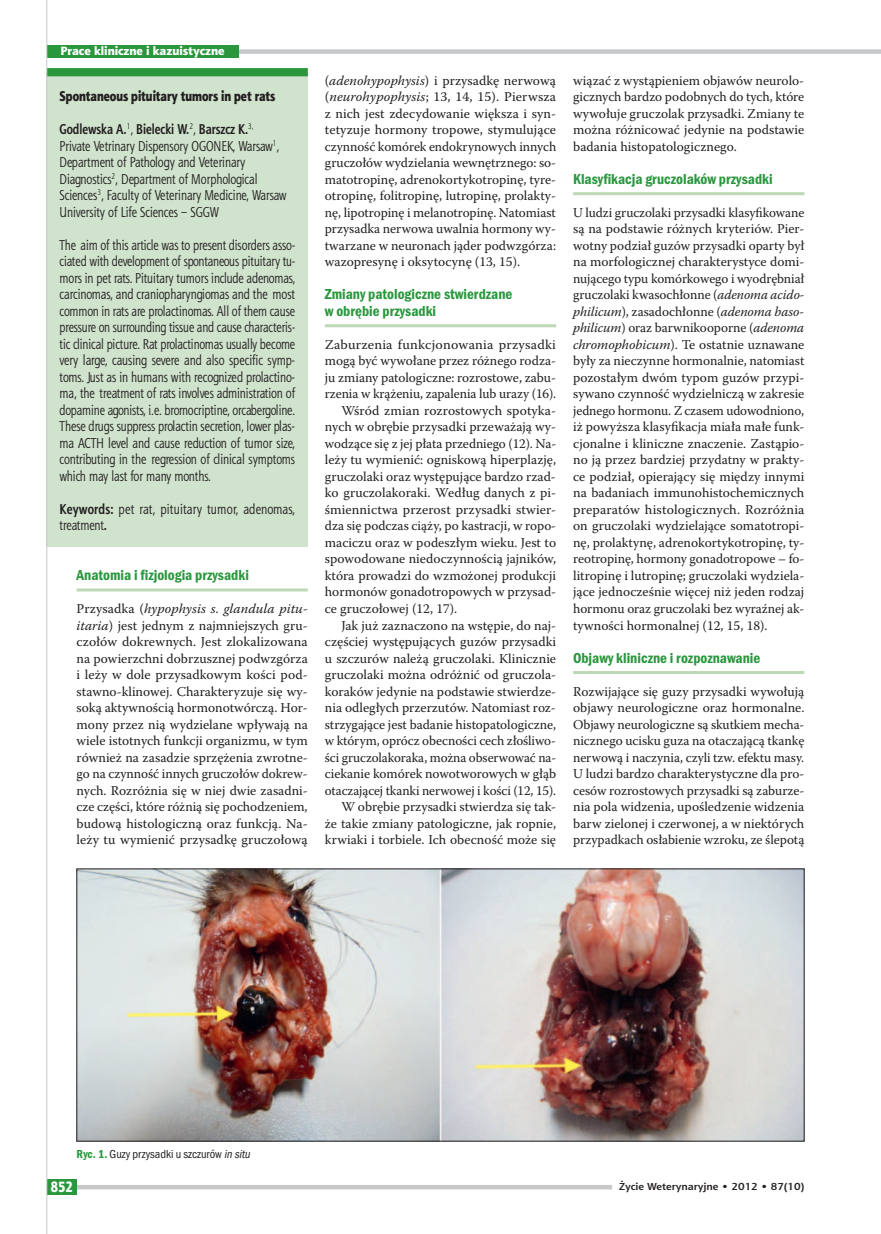
<style>
.page{position:relative;width:881px;height:1234px;background:#fff}
.page>*{position:absolute;margin:0;border:0;box-sizing:border-box;transform-origin:0 0}
.t1{font:15px/16.5px "Franklin Got Itc TOT Dem Con";color:#2a973d}
.t2{font:15px "Aerton Cnd EFN Black";color:#fff}
.t3{font:14.25px/16.5px "Aerton Cnd EFN";color:#231f20}
.t4{font:14.25px "Aerton Cnd EFN Black";color:#231f20}
.t5{font:13.5px/16.5px "Warnock Pro";color:#231f20;text-align:justify}
.t6{font:12px "Franklin Got Itc TOT Boo Con";color:#231f20}
.t7{font:12px "Aerton EFN Black";color:#fff}
.t8{font:700 10.2px "Aerton EFN";color:#231f20;scale:1.11 1}
.s1{font-weight:700}
.s2{font-style:italic}
.s3{font-family:"Franklin Got Itc TOT Dem Con";color:#2a973d}
</style>
<div class="page">
<hr style="left:77px;top:588px;width:231px;height:3px;background:#bdd8b7">
<hr style="left:325px;top:324px;width:231px;height:3px;background:#bdd8b7">
<hr style="left:573px;top:192px;width:231px;height:3px;background:#bdd8b7">
<hr style="left:573px;top:671px;width:231px;height:3px;background:#bdd8b7">
<img style="left:79px;top:870px;width:723px;height:269px">
<div style="left:47px;top:72px;width:261px;height:475px;background:#d0e3cd"></div>
<div style="left:47px;top:68px;width:261px;height:8px;background:#2a973d"></div>
<div style="left:47px;top:49px;width:833px;height:5px;background:#c7c8ca"></div>
<div style="left:47px;top:45px;width:191px;height:13px;background:#2a973d"></div>
<div style="left:47px;top:1184px;width:565px;height:5px;background:#c7c8ca"></div>
<div style="left:47px;top:1178px;width:30px;height:15px;background:#2a973d"></div>
<hr style="left:46px;top:0;width:1px;height:1233px;background:#c7c8ca">
<p class="t7" style="left:60px;top:43px;width:166px">Prace kliniczne i kazuistyczne</p>
<p class="t4" style="left:60px;top:87px;width:217px">Spontaneous pituitary tumors in pet rats</p>
<p class="t3" style="left:60px;top:121px;width:228px"><span class="s1">Godlewska A.</span><sup>1</sup>, <span class="s1">Bielecki W.</span><sup>2</sup>, <span class="s1">Barszcz K.</span><sup>3, </sup>Private Vetrinary Dispensory OGONEK, Warsaw<sup>1</sup>, Department of Pathology and Veterinary Diagnostics<sup>2</sup>, Department of Morphological Sciences<sup>3</sup>, Faculty of Veterinary Medicine, Warsaw University of Life Sciences – SGGW</p>
<p class="t3" style="left:60px;top:236px;width:237px;text-align:justify">The aim of this article was to present disorders asso&shy;ciated with development of spontaneous pituitary tu&shy;mors in pet rats. Pituitary tumors include adenomas, carcinomas, and craniopharyngiomas and the most common in rats are prolactinomas. All of them cause pressure on surrounding tissue and cause characteris&shy;tic clinical picture. Rat prolactinomas usually become very large, causing severe and also specific symp&shy;toms. Just as in humans with recognized prolactino&shy;ma, the treatment of rats involves administration of dopamine agonists, i.e. bromocriptine, orcabergoline.<br>These drugs suppress prolactin secretion, lower plas&shy;ma ACTH level and cause reduction of tumor size, contributing in the regression of clinical symptoms which may last for many months.</p>
<p class="t3" style="left:60px;top:500px;width:237px"><span class="s1">Keywords:</span> pet rat, pituitary tumor, adenomas, treatment<span class="s1">.</span></p>
<p class="t1" style="left:77px;top:566px;width:174px">Anatomia i fizjologia przysadki</p>
<p class="t5" style="left:77px;top:600px;width:233px">Przysadka (<span class="s2">hypophysis s. glandula pitu&shy;itaria</span>) jest jednym z najmniejszych gru&shy;czołów dokrewnych. Jest zlokalizowana na powierzchni dobrzusznej podwzgórza i leży w dole przysadkowym kości pod&shy;stawno-klinowej. Charakteryzuje się wy&shy;soką aktywnością hormonotwórczą. Hor&shy;mony przez nią wydzielane wpływają na wiele istotnych funkcji organizmu, w tym również na zasadzie sprzężenia zwrotne&shy;go na czynność innych gruczołów dokrew&shy;nych. Rozróżnia się w niej dwie zasadni&shy;cze części, które różnią się pochodzeniem, budową histologiczną oraz funkcją. Na&shy;leży tu wymienić przysadkę gruczołową</p>
<p class="t5" style="left:325px;top:72px;width:233px">(<span class="s2">adenohypophysis</span>) i przysadkę nerwową (<span class="s2">neurohypophysis</span>; 13, 14, 15). Pierwsza z nich jest zdecydowanie większa i syn&shy;tetyzuje hormony tropowe, stymulujące czynność komórek endokrynowych innych gruczołów wydzielania wewnętrznego: so&shy;matotropinę, adrenokortykotropinę, tyre&shy;otropinę, folitropinę, lutropinę, prolakty&shy;nę, lipotropinę i melanotropinę. Natomiast przysadka nerwowa uwalnia hormony wy&shy;twarzane w neuronach jąder podwzgórza: wazopresynę i oksytocynę (13, 15).</p>
<p class="t1" style="left:325px;top:286px;width:189px">Zmiany patologiczne stwierdzane w obrębie przysadki</p>
<p class="t5" style="left:325px;top:336px;width:232px">Zaburzenia funkcjonowania przysadki</p>
<p class="t5" style="left:325px;top:352px;width:233px">mogą być wywołane przez różnego rodza-</p>
<p class="t5" style="left:325px;top:369px;width:233px">ju zmiany patologiczne: rozrostowe, zabu-</p>
<p class="t5" style="left:325px;top:385px;width:233px">rzenia w krążeniu, zapalenia lub urazy (16).</p>
<p class="t5" style="left:341px;top:402px;width:216px">Wśród zmian rozrostowych spotyka-</p>
<p class="t5" style="left:325px;top:418px;width:233px">nych w obrębie przysadki przeważają wy-</p>
<p class="t5" style="left:325px;top:435px;width:233px">wodzące się z jej płata przedniego (12). Na-</p>
<p class="t5" style="left:325px;top:451px;width:233px">leży tu wymienić: ogniskową hiperplazję,</p>
<p class="t5" style="left:325px;top:468px;width:232px">gruczolaki oraz występujące bardzo rzad-</p>
<p class="t5" style="left:325px;top:484px;width:233px">ko gruczolakoraki. Według danych z pi-</p>
<p class="t5" style="left:325px;top:501px;width:233px">śmiennictwa przerost przysadki stwier-</p>
<p class="t5" style="left:325px;top:517px;width:233px">dza się podczas ciąży, po kastracji, w ropo-</p>
<p class="t5" style="left:325px;top:534px;width:233px">maciczu oraz w podeszłym wieku. Jest to</p>
<p class="t5" style="left:325px;top:550px;width:233px">spowodowane niedoczynnością jajników,</p>
<p class="t5" style="left:325px;top:567px;width:233px">która prowadzi do wzmożonej produkcji</p>
<p class="t5" style="left:325px;top:583px;width:233px">hormonów gonadotropowych w przysad-</p>
<p class="t5" style="left:325px;top:600px;width:134px">ce gruczołowej (12, 17).</p>
<p class="t5" style="left:341px;top:616px;width:216px">Jak już zaznaczono na wstępie, do naj-</p>
<p class="t5" style="left:325px;top:633px;width:233px">częściej występujących guzów przysadki</p>
<p class="t5" style="left:325px;top:649px;width:233px">u szczurów należą gruczolaki. Klinicznie</p>
<p class="t5" style="left:325px;top:666px;width:233px">gruczolaki można odróżnić od gruczola-</p>
<p class="t5" style="left:325px;top:682px;width:233px">koraków jedynie na podstawie stwierdze-</p>
<p class="t5" style="left:325px;top:699px;width:232px">nia odległych przerzutów. Natomiast roz-</p>
<p class="t5" style="left:325px;top:715px;width:233px">strzygające jest badanie histopatologiczne,</p>
<p class="t5" style="left:325px;top:732px;width:232px">w którym, oprócz obecności cech złośliwo-</p>
<p class="t5" style="left:325px;top:748px;width:233px">ści gruczolakoraka, można obserwować na-</p>
<p class="t5" style="left:325px;top:765px;width:233px">ciekanie komórek nowotworowych w głąb</p>
<p class="t5" style="left:325px;top:781px;width:233px">otaczającej tkanki nerwowej i kości (12, 15).</p>
<p class="t5" style="left:341px;top:798px;width:216px">W obrębie przysadki stwierdza się tak-</p>
<p class="t5" style="left:325px;top:814px;width:233px">że takie zmiany patologiczne, jak ropnie,</p>
<p class="t5" style="left:325px;top:831px;width:233px">krwiaki i torbiele. Ich obecność może się</p>
<p class="t5" style="left:573px;top:72px;width:233px">wiązać z wystąpieniem objawów neurolo&shy;gicznych bardzo podobnych do tych, które wywołuje gruczolak przysadki. Zmiany te można różnicować jedynie na podstawie badania histopatologicznego.</p>
<p class="t1" style="left:573px;top:170px;width:201px">Klasyfikacja gruczolaków przysadki</p>
<p class="t5" style="left:573px;top:204px;width:233px">U ludzi gruczolaki przysadki klasyfikowane są na podstawie różnych kryteriów. Pier&shy;wotny podział guzów przysadki oparty był na morfologicznej charakterystyce domi&shy;nującego typu komórkowego i wyodrębniał gruczolaki kwasochłonne (<span class="s2">adenoma acido&shy;philicum</span>), zasadochłonne (<span class="s2">adenoma baso&shy;philicum</span>) oraz barwnikooporne (<span class="s2">adenoma chromophobicum</span>). Te ostatnie uznawane były za nieczynne hormonalnie, natomiast pozostałym dwóm typom guzów przypi&shy;sywano czynność wydzielniczą w zakresie jednego hormonu. Z czasem udowodniono, iż powyższa klasyfikacja miała małe funk&shy;cjonalne i kliniczne znaczenie. Zastąpio&shy;no ją przez bardziej przydatny w prakty&shy;ce podział, opierający się między innymi na badaniach immunohistochemicznych preparatów histologicznych. Rozróżnia on gruczolaki wydzielające somatotropi&shy;nę, prolaktynę, adrenokortykotropinę, ty&shy;reotropinę, hormony gonadotropowe – fo&shy;litropinę i lutropinę; gruczolaki wydziela&shy;jące jednocześnie więcej niż jeden rodzaj hormonu oraz gruczolaki bez wyraźnej ak&shy;tywności hormonalnej (12, 15, 18).</p>
<p class="t1" style="left:573px;top:649px;width:189px">Objawy kliniczne i rozpoznawanie</p>
<p class="t5" style="left:573px;top:682px;width:233px">Rozwijające się guzy przysadki wywołują objawy neurologiczne oraz hormonalne.<br>Objawy neurologiczne są skutkiem mecha&shy;nicznego ucisku guza na otaczającą tkankę nerwową i naczynia, czyli tzw. efektu masy.<br>U ludzi bardzo charakterystyczne dla pro&shy;cesów rozrostowych przysadki są zaburze&shy;nia pola widzenia, upośledzenie widzenia barw zielonej i czerwonej, a w niektórych przypadkach osłabienie wzroku, ze ślepotą</p>
<p class="t6" style="left:77px;top:1146px;width:177px"><span class="s3">Ryc. 1.</span> Guzy przysadki u szczurów <span class="s2">in situ</span></p>
<p class="t2" style="left:51px;top:1177px;width:23px">852</p>
<p class="t8" style="left:619px;top:1180px;width:168px">Życie Weterynaryjne • 2012 • 87(10)</p>
</div>
